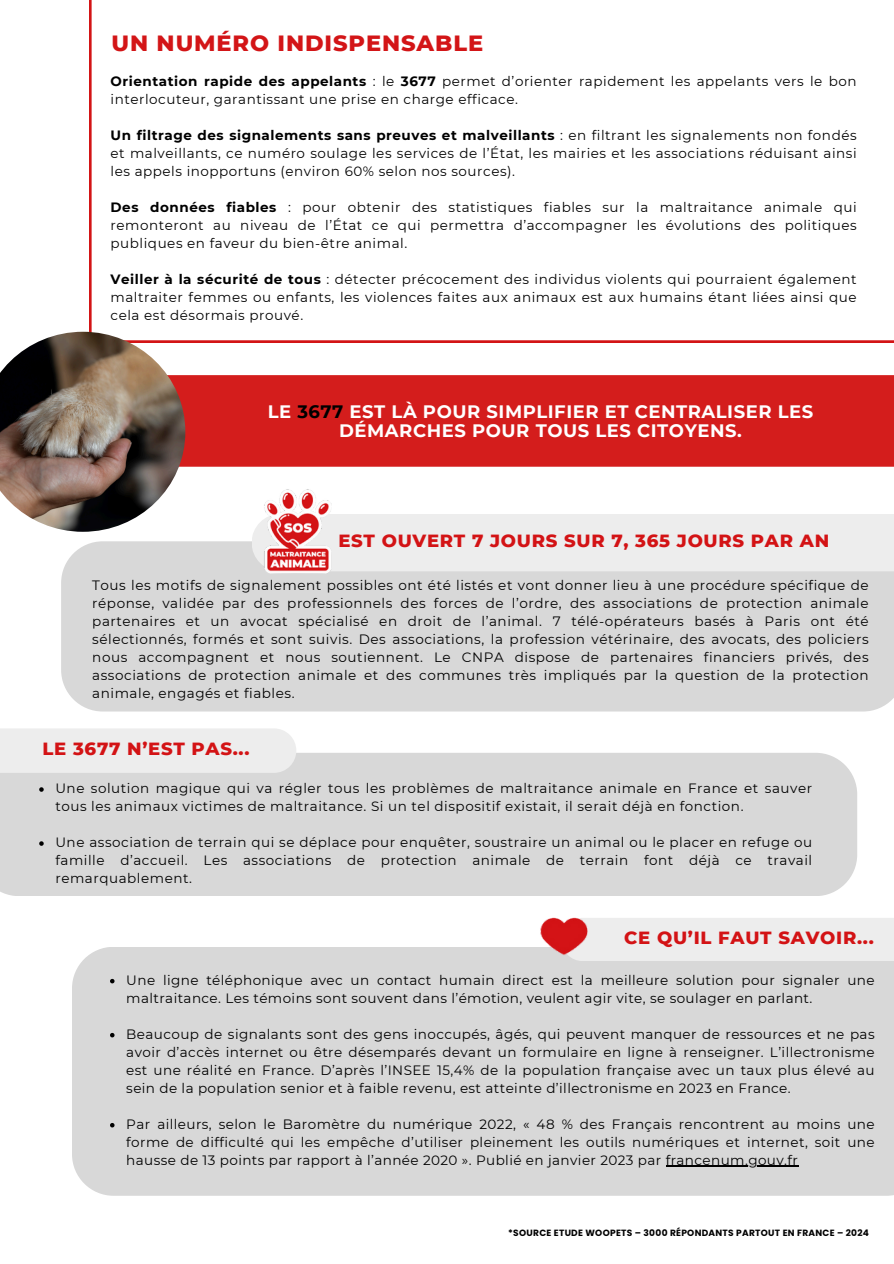
<style>
.page{position:relative;width:894px;height:1264px;background:#fff}
.page>*{position:absolute;margin:0;border:0;box-sizing:border-box;transform-origin:0 0}
.t1{font:800 22.5px "Montserrat";letter-spacing:.04em;color:#d31517}
.t2{font:800 18px "Montserrat";letter-spacing:.04em;color:#d31315}
.t3{font:700 18px/19.2px "Montserrat";letter-spacing:.03em;color:#fff;text-align:center}
.t4{font:13.5px/18px "Montserrat";letter-spacing:.04em;color:#000;text-align:justify}
.t5{font:700 9px "Poppins";letter-spacing:.03em;color:#000}
.s1{font-weight:700}
.s2{color:#000}
</style>
<div class="page">
<svg style="left:89px;top:0;width:804px;height:342px"></svg>
<div style="left:61px;top:541px;width:832px;height:170px;background:#d8d8d8"></div>
<div style="left:0;top:752px;width:857px;height:144px;background:#d8d8d8"></div>
<div style="left:0;top:728px;width:296px;height:44px;background:#ededed"></div>
<div style="left:351px;top:514px;width:542px;height:57px;background:#ededed"></div>
<div style="left:72px;top:947px;width:821px;height:248px;background:#d8d8d8"></div>
<div style="left:600px;top:918px;width:293px;height:43px;background:#ededed"></div>
<img style="left:521px;top:917px;width:79px;height:44px">
<div style="left:185px;top:375px;width:708px;height:91px;background:#d41d1c"></div>
<img style="left:0;top:332px;width:185px;height:200px">
<svg style="left:39px;top:787px;width:5px;height:4px"></svg>
<svg style="left:39px;top:841px;width:5px;height:4px"></svg>
<svg style="left:110px;top:978px;width:4px;height:5px"></svg>
<svg style="left:110px;top:1032px;width:4px;height:5px"></svg>
<svg style="left:110px;top:1122px;width:4px;height:5px"></svg>
<hr style="left:665px;top:1165px;width:133px;height:1px;background:#000">
<img style="left:241px;top:489px;width:110px;height:95px">
<p class="t1" style="left:111px;top:29px;width:373px">UN NUMÉRO INDISPENSABLE</p>
<h3 class="t4" style="left:110px;top:72px;width:747px"><span class="s1">Orientation rapide des appelants</span> : le <span class="s1">3677</span> permet d’orienter rapidement les appelants vers le bon interlocuteur, garantissant une prise en charge efficace.</h3>
<p class="t4" style="left:110px;top:126px;width:747px"><span class="s1">Un filtrage des signalements sans preuves et malveillants</span> : en filtrant les signalements non fondés et malveillants, ce numéro soulage les services de l’État, les mairies et les associations réduisant ainsi les appels inopportuns (environ 60% selon nos sources).</p>
<p class="t4" style="left:110px;top:198px;width:747px"><span class="s1">Des données fiables</span> : pour obtenir des statistiques fiables sur la maltraitance animale qui remonteront au niveau de l’État ce qui permettra d’accompagner les évolutions des politiques publiques en faveur du bien-être animal.</p>
<p class="t4" style="left:110px;top:270px;width:747px"><span class="s1">Veiller à la sécurité de tous</span> : détecter précocement des individus violents qui pourraient également maltraiter femmes ou enfants, les violences faites aux animaux est aux humains étant liées ainsi que cela est désormais prouvé.</p>
<p class="t3" style="left:268px;top:402px;width:547px">LE <span class="s2">3677</span> EST LÀ POUR SIMPLIFIER ET CENTRALISER LES<br>DÉMARCHES POUR TOUS LES CITOYENS.</p>
<p class="t2" style="left:338px;top:530px;width:492px">EST OUVERT 7 JOURS SUR 7, 365 JOURS PAR AN</p>
<h2 class="t4" style="left:92px;top:576px;width:777px">Tous les motifs de signalement possibles ont été listés et vont donner lieu à une procédure spécifique de réponse, validée par des professionnels des forces de l’ordre, des associations de protection animale partenaires et un avocat spécialisé en droit de l’animal. 7 télé-opérateurs basés à Paris ont été sélectionnés, formés et sont suivis. Des associations, la profession vétérinaire, des avocats, des policiers nous accompagnent et nous soutiennent. Le CNPA dispose de partenaires financiers privés, des associations de protection animale et des communes très impliqués par la question de la protection animale, engagés et fiables.</h2>
<h2 class="t2" style="left:42px;top:737px;width:208px">LE 3677 N’EST PAS...</h2>
<h3 class="t4" style="left:55px;top:779px;width:758px">Une solution magique qui va régler tous les problèmes de maltraitance animale en France et sauver tous les animaux victimes de maltraitance. Si un tel dispositif existait, il serait déjà en fonction.</h3>
<h2 class="t4" style="left:55px;top:833px;width:758px">Une association de terrain qui se déplace pour enquêter, soustraire un animal ou le placer en refuge ou famille d’accueil. Les associations de protection animale de terrain font déjà ce travail remarquablement.</h2>
<p class="t2" style="left:624px;top:926px;width:251px">CE QU’IL FAUT SAVOIR...</p>
<p class="t4" style="left:126px;top:970px;width:749px">Une ligne téléphonique avec un contact humain direct est la meilleure solution pour signaler une maltraitance. Les témoins sont souvent dans l’émotion, veulent agir vite, se soulager en parlant.</p>
<p class="t4" style="left:126px;top:1024px;width:749px">Beaucoup de signalants sont des gens inoccupés, âgés, qui peuvent manquer de ressources et ne pas avoir d’accès internet ou être désemparés devant un formulaire en ligne à renseigner. L’illectronisme est une réalité en France. D’après l’INSEE 15,4% de la population française avec un taux plus élevé au sein de la population senior et à faible revenu, est atteinte d’illectronisme en 2023 en France.</p>
<p class="t4" style="left:126px;top:1114px;width:749px">Par ailleurs, selon le Baromètre du numérique 2022, « 48 % des Français rencontrent au moins une forme de difficulté qui les empêche d’utiliser pleinement les outils numériques et internet, soit une hausse de 13 points par rapport à l’année 2020 ». Publié en janvier 2023 par francenum.gouv.fr</p>
<p class="t5" style="left:508px;top:1226px;width:362px">*SOURCE ETUDE WOOPETS – 3000 RÉPONDANTS PARTOUT EN FRANCE – 2024</p>
</div>
